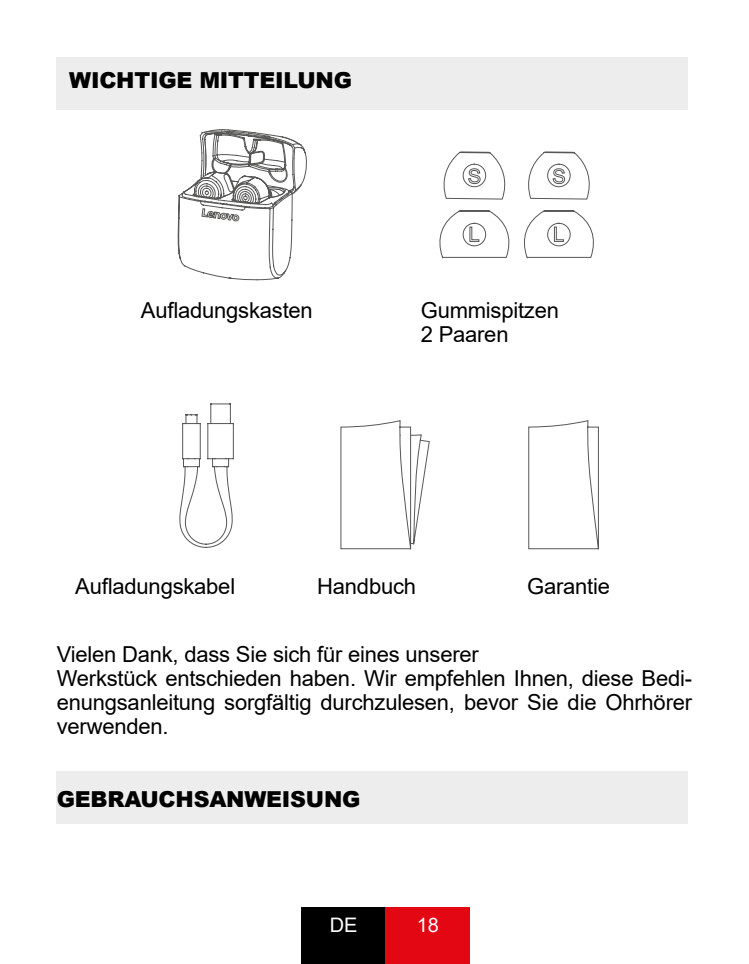
<style>
.page{position:relative;width:749px;height:964px;background:#fff}
.page>*{position:absolute;margin:0;border:0;box-sizing:border-box;transform-origin:0 0}
.t1{font:22px/24px "Arial";letter-spacing:-.01em;color:#000}
.t2{font:900 22px "Arial";letter-spacing:-.01em;color:#000}
.t3{font:20px "Arial";color:#fff}
</style>
<div class="page">
<div style="left:301px;top:907px;width:85px;height:57px;background:#000"></div>
<div style="left:386px;top:907px;width:84px;height:57px;background:#e30613"></div>
<div style="left:57px;top:771px;width:631px;height:53px;background:#ededed"></div>
<div style="left:57px;top:57px;width:631px;height:52px;background:#ededed"></div>
<svg style="left:179px;top:151px;width:415px;height:398px"></svg>
<svg style="left:177px;top:129px;width:130px;height:151px"></svg>
<svg style="left:528px;top:420px;width:71px;height:129px"></svg>
<p class="t2" style="left:69px;top:64px;width:284px">WICHTIGE MITTEILUNG</p>
<p class="t1" style="left:141px;top:298px;width:173px">Aufladungskasten</p>
<p class="t1" style="left:420px;top:298px;width:140px">Gummispitzen<br>2 Paaren</p>
<p class="t1" style="left:75px;top:574px;width:161px">Aufladungskabel</p>
<p class="t1" style="left:317px;top:574px;width:100px">Handbuch</p>
<p class="t1" style="left:527px;top:574px;width:84px">Garantie</p>
<p class="t1" style="left:57px;top:642px;width:636px">Vielen Dank, dass Sie sich für eines unserer<br>Werkstück entschieden haben. Wir empfehlen Ihnen, diese Bedi&shy;enungsanleitung sorgfältig durchzulesen, bevor Sie die Ohrhörer verwenden.</p>
<p class="t2" style="left:57px;top:783px;width:305px">GEBRAUCHSANWEISUNG</p>
<p class="t3" style="left:330px;top:911px;width:29px">DE</p>
<p class="t3" style="left:416px;top:911px;width:24px">18</p>
</div>
